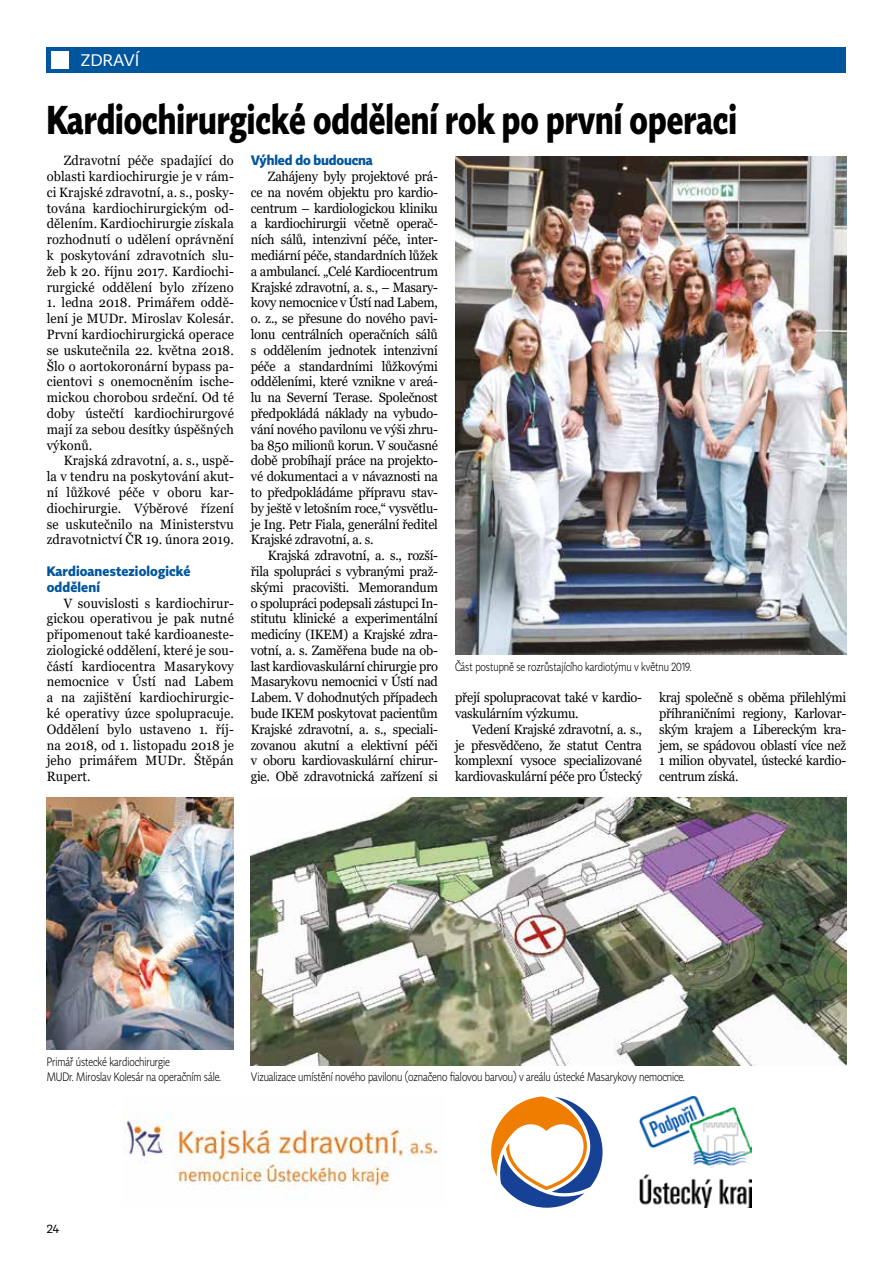
<style>
.page{position:relative;width:893px;height:1263px;background:#fff}
.page>*{position:absolute;margin:0;border:0;box-sizing:border-box;transform-origin:0 0}
.t1{font:700 39.6px "Tabac Sans";color:#000;scale:.77 1}
.t2{font:16.5px "Tabac Sans";letter-spacing:.02em;color:#fff}
.t3{font:13.5px/15.8px "Georgia";letter-spacing:-.02em;color:#000;text-align:justify;scale:.95 1}
.t4{font:700 13.5px/15.8px "Tabac Sans";letter-spacing:.01em;color:#00569d;scale:.95 1}
.t5{font:700 13.5px "Tabac Sans";letter-spacing:-.01em;color:#00569d;scale:.95 1}
.t6{font:300 12px/15.8px "Tabac Sans";letter-spacing:-.01em;color:#000;scale:.8 1}
.t7{font:12px "Tabac Sans";color:#000}
</style>
<div class="page">
<div style="left:47px;top:47px;width:799px;height:25px;background:#00569d"></div>
<div style="left:51px;top:51px;width:17px;height:17px;background:#fff"></div>
<img style="left:455px;top:156px;width:391px;height:499px">
<svg style="left:491px;top:1096px;width:112px;height:112px"></svg>
<img style="left:124px;top:1114px;width:315px;height:84px">
<img style="left:640px;top:1097px;width:111px;height:111px">
<img style="left:47px;top:797px;width:187px;height:253px">
<img style="left:251px;top:797px;width:595px;height:268px">
<p class="t2" style="left:81px;top:50px;width:60px">ZDRAVÍ</p>
<h1 class="t1" style="left:47px;top:95px;width:898px">Kardiochirurgické oddělení rok po první operaci</h1>
<p class="t3" style="left:47px;top:153px;width:198px;text-indent:17px">Zdravotní péče spadající do oblasti kardiochirurgie je v rám&shy;ci Krajské zdravotní, a. s., posky&shy;tována kardiochirurgickým od&shy;dělením. Kardiochirurgie získala rozhodnutí o udělení oprávnění k poskytování zdravotních slu&shy;žeb k 20. říjnu 2017. Kardiochi&shy;rurgické oddělení bylo zřízeno</p>
<p class="t3" style="left:47px;top:295px;width:198px">1. ledna 2018. Primářem oddě&shy;lení je MUDr. Miroslav Kolesár.<br>První kardiochirurgická operace se uskutečnila 22. května 2018.<br>Šlo o aortokoronární bypass pa&shy;cientovi s onemocněním ische&shy;mickou chorobou srdeční. Od té doby ústečtí kardiochirurgové mají za sebou desítky úspěšných výkonů.</p>
<p class="t3" style="left:47px;top:453px;width:198px;text-indent:17px">Krajská zdravotní, a. s., uspě&shy;la v tendru na poskytování akut&shy;ní lůžkové péče v oboru kar&shy;diochirurgie. Výběrové řízení se uskutečnilo na Ministerstvu zdravotnictví ČR 19. února 2019.</p>
<p class="t4" style="left:47px;top:563px;width:153px">Kardioanesteziologické oddělení</p>
<p class="t3" style="left:47px;top:595px;width:198px;text-indent:17px">V souvislosti s kardiochirur&shy;gickou operativou je pak nutné připomenout také kardioaneste&shy;ziologické oddělení, které je sou&shy;částí kardiocentra Masarykovy nemocnice v Ústí nad Labem a na zajištění kardiochirurgic&shy;ké operativy úzce spolupracuje.<br>Oddělení bylo ustaveno 1. říj&shy;na 2018, od 1. listopadu 2018 je jeho primářem MUDr. Štěpán Rupert.</p>
<p class="t5" style="left:251px;top:152px;width:130px">Výhled do budoucna</p>
<p class="t3" style="left:251px;top:169px;width:198px;text-indent:17px">Zahájeny byly projektové prá&shy;ce na novém objektu pro kardio&shy;centrum – kardiologickou kliniku a kardiochirurgii včetně operač&shy;ních sálů, intenzivní péče, inter&shy;mediární péče, standardních lůžek a ambulancí. „Celé Kardiocentrum Krajské zdravotní, a. s., – Masary&shy;kovy nemocnice v Ústí nad Labem, o. z., se přesune do nového pavi&shy;lonu centrálních operačních sálů s oddělením jednotek intenzivní péče a standardními lůžkovými odděleními, které vznikne v areá&shy;lu na Severní Terase. Společnost předpokládá náklady na vybudo&shy;vání nového pavilonu ve výši zhru&shy;ba 850 milionů korun. V současné době probíhají práce na projekto&shy;vé dokumentaci a v návaznosti na to předpokládáme přípravu stav&shy;by ještě v letošním roce,“ vysvětlu&shy;je Ing. Petr Fiala, generální ředitel Krajské zdravotní, a. s.</p>
<p class="t3" style="left:251px;top:548px;width:198px;text-indent:17px">Krajská zdravotní, a. s., rozší&shy;řila spolupráci s vybranými praž&shy;skými pracovišti. Memorandum o spolupráci podepsali zástupci In&shy;stitutu klinické a experimentální medicíny (IKEM) a Krajské zdra&shy;votní, a. s. Zaměřena bude na ob&shy;last kardiovaskulární chirurgie pro Masarykovu nemocnici v Ústí nad Labem. V dohodnutých případech bude IKEM poskytovat pacientům Krajské zdravotní, a. s., speciali&shy;zovanou akutní a elektivní péči v oboru kardiovaskulární chirur&shy;gie. Obě zdravotnická zařízení si</p>
<p class="t6" style="left:455px;top:659px;width:297px">Část postupně se rozrůstajícího kardiotýmu v květnu 2019.</p>
<p class="t3" style="left:455px;top:690px;width:198px">přejí spolupracovat také v kardio&shy;vaskulárním výzkumu.</p>
<p class="t3" style="left:455px;top:722px;width:198px;text-indent:17px">Vedení Krajské zdravotní, a. s., je přesvědčeno, že statut Centra komplexní vysoce specializované kardiovaskulární péče pro Ústecký</p>
<p class="t3" style="left:659px;top:690px;width:198px">kraj společně s oběma přilehlými příhraničními regiony, Karlovar&shy;ským krajem a Libereckým kra&shy;jem, se spádovou oblastí více než 1 milion obyvatel, ústecké kardio&shy;centrum získá.</p>
<p class="t6" style="left:47px;top:1053px;width:219px">Primář ústecké kardiochirurgie<br>MUDr. Miroslav Kolesár na operačním sále.</p>
<p class="t6" style="left:251px;top:1069px;width:544px">Vizualizace umístění nového pavilonu (označeno fialovou barvou) v areálu ústecké Masarykovy nemocnice.</p>
<p class="t7" style="left:47px;top:1221px;width:14px">24</p>
</div>
